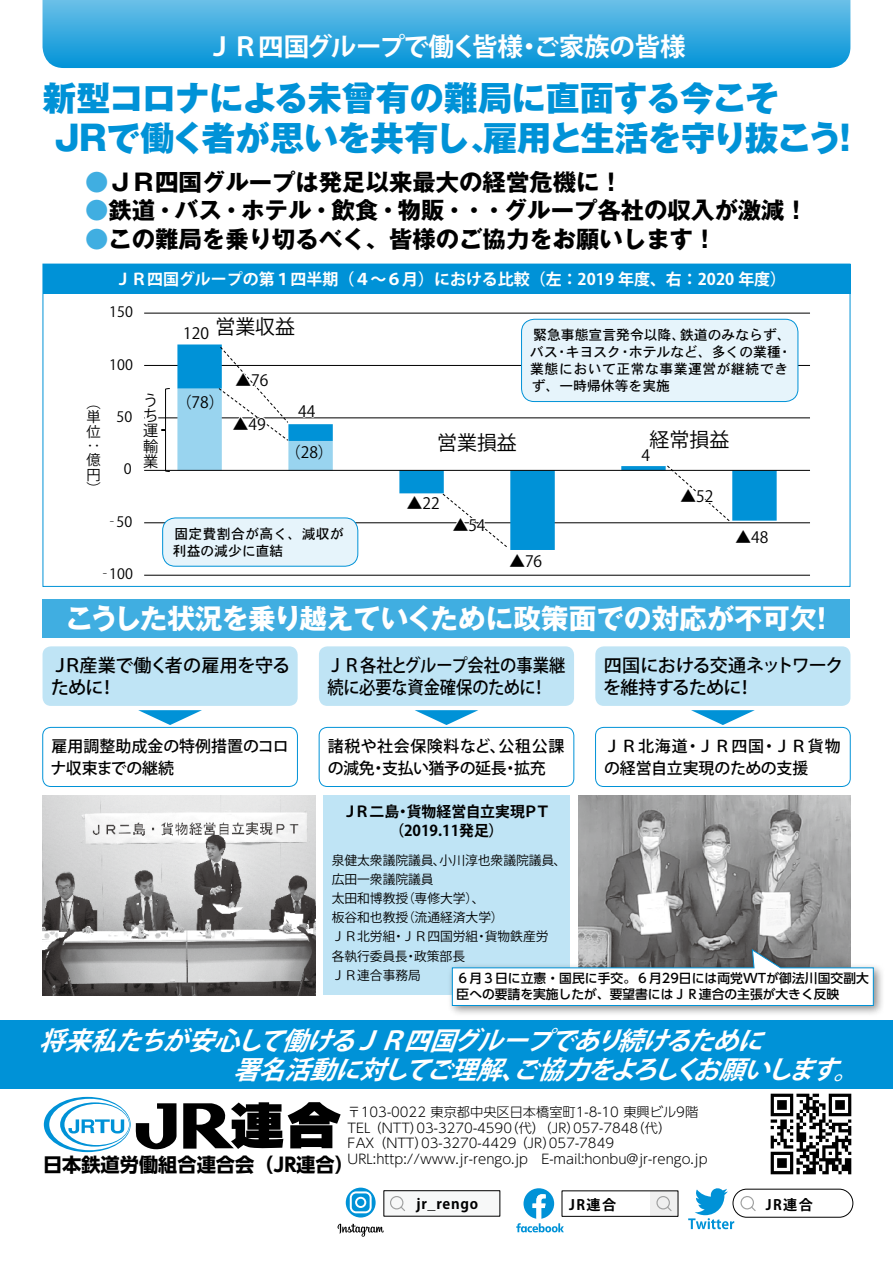
<style>
.page{position:relative;width:893px;height:1263px;background:#fff}
.page>*{position:absolute;margin:0;border:0;box-sizing:border-box;transform-origin:0 0}
.t1{font:800 34.05px/40.3px "Gothic MB101 Pro";letter-spacing:-.03em;color:#0092d7}
.t2{font:700 27.6px "Gothic MB101 Pro";color:#fff}
.t3{font:italic 700 25.5px/28.7px "Koz Go Pro";color:#fff}
.t4{font:700 25.5px "Koz Go Pro";letter-spacing:-.01em;color:#fff}
.t5{font:700 23.4px "Gothic MB101 Pro";color:#000}
.t6{font:19.95px "Koz Go Pro";color:#000}
.t7{font:500 18px/22.4px "Koz Go Pro";letter-spacing:-.02em;color:#000;scale:.9 1}
.t8{font:500 18px/22.4px "Koz Go Pro";letter-spacing:-.04em;color:#000}
.t9{font:500 18px/22.4px "Koz Go Pro";letter-spacing:-.02em;color:#000}
.t10{font:500 15.9px/21.3px "Koz Go Pro";color:#000}
.t11{font:700 15.9px "Koz Go Pro";color:#fff}
.t12{font:15.6px "Koz Go Pro";color:#000}
.t13{font:15.15px/15.1px "Koz Go Pro";color:#000}
.t14{font:700 14.85px/19.2px "Koz Go Pro";color:#000;text-align:center}
.t15{font:14.25px/14.2px "Koz Go Pro";color:#000}
.t16{font:700 14.1px "Koz Go Pro";letter-spacing:.1em;color:#000}
.t17{font:13.8px/17px "Heisei Kaku Go W5";color:#000}
.t18{font:13.8px/17px "Heisei Kaku Go W5";letter-spacing:.025em;color:#000}
.t19{font:300 13.2px "UD Shin Go Pro";color:#000}
.t20{font:12.75px/19.2px "Koz Go Pro";color:#000}
.t21{font:500 12.75px/15.9px "UD Shin Go Pro";letter-spacing:.005em;color:#000}
.s1{color:#40aee1}
.s2{font-weight:700;font-size:19.2px}
</style>
<div class="page">
<svg style="left:44px;top:1097px;width:133px;height:55px"></svg>
<svg style="left:183px;top:1102px;width:158px;height:47px"></svg>
<img style="left:770px;top:1093px;width:82px;height:82px">
<svg style="left:337px;top:1224px;width:47px;height:13px"></svg>
<svg style="left:346px;top:1187px;width:30px;height:30px"></svg>
<svg style="left:350px;top:1191px;width:22px;height:22px"></svg>
<div style="left:384px;top:1191px;width:116px;height:25px;background:#f7f8f8"></div>
<div style="left:384px;top:1190px;width:116px;height:26px;border:1px solid #000"></div>
<svg style="left:688px;top:1188px;width:46px;height:41px"></svg>
<div style="left:733px;top:1189px;width:120px;height:28px;border:1px solid #000;border-radius:14px"></div>
<svg style="left:740px;top:1196px;width:16px;height:15px"></svg>
<div style="left:650px;top:1191px;width:28px;height:25px;background:#efefef"></div>
<div style="left:656px;top:1196px;width:14px;height:13px;border:1px solid #9fa0a0;border-radius:50%"></div>
<svg style="left:666px;top:1205px;width:6px;height:6px"></svg>
<div style="left:390px;top:1196px;width:13px;height:13px;border:1px solid #9fa0a0;border-radius:50%"></div>
<svg style="left:399px;top:1204px;width:6px;height:7px"></svg>
<svg style="left:516px;top:1188px;width:48px;height:44px"></svg>
<svg style="left:43px;top:0;width:807px;height:68px;background:#36a9df"></svg>
<img style="left:43px;top:795px;width:272px;height:200px">
<img style="left:578px;top:795px;width:272px;height:150px">
<svg style="left:138px;top:710px;width:64px;height:15px"></svg>
<svg style="left:415px;top:710px;width:63px;height:15px"></svg>
<svg style="left:691px;top:710px;width:64px;height:15px"></svg>
<div style="left:43px;top:646px;width:255px;height:60px;background:#bfe4f5;border-radius:9px"></div>
<div style="left:43px;top:727px;width:255px;height:60px;border:1px solid #0092d7;border-radius:8px"></div>
<div style="left:319px;top:646px;width:255px;height:60px;background:#bfe4f5;border-radius:9px"></div>
<div style="left:319px;top:727px;width:255px;height:60px;border:1px solid #0092d7;border-radius:8px"></div>
<div style="left:595px;top:727px;width:255px;height:60px;border:1px solid #0092d7;border-radius:8px"></div>
<div style="left:43px;top:600px;width:807px;height:38px;background:#40aee1"></div>
<div style="left:323px;top:795px;width:247px;height:200px;background:#bfe4f5"></div>
<div style="left:447px;top:945px;width:438px;height:72px;background:#000;opacity:.45"></div>
<svg style="left:452px;top:949px;width:422px;height:57px"></svg>
<div style="left:0;top:1020px;width:893px;height:69px;background:#0092d7"></div>
<div style="left:595px;top:646px;width:255px;height:60px;background:#bfe4f5;border-radius:9px"></div>
<hr style="left:144px;top:575px;width:666px;height:1px;background:#000">
<hr style="left:144px;top:522px;width:666px;height:1px;background:#000">
<hr style="left:144px;top:418px;width:666px;height:1px;background:#000">
<hr style="left:144px;top:365px;width:666px;height:1px;background:#000">
<hr style="left:144px;top:313px;width:666px;height:1px;background:#000">
<svg style="left:399px;top:465px;width:378px;height:85px"></svg>
<svg style="left:144px;top:344px;width:189px;height:128px"></svg>
<hr style="left:144px;top:470px;width:666px;height:1px;background:#000">
<div style="left:522px;top:319px;width:276px;height:82px;background:#e6f4fb;border-radius:13px"></div>
<div style="left:521px;top:319px;width:277px;height:83px;border:1px solid #0092d7;border-radius:13px"></div>
<div style="left:163px;top:518px;width:195px;height:48px;background:#e6f4fb;border-radius:13px"></div>
<div style="left:162px;top:518px;width:196px;height:48px;border:1px solid #0092d7;border-radius:13px"></div>
<div style="left:43px;top:264px;width:807px;height:29px;background:#0092d7"></div>
<h3 class="t4" style="left:207px;top:31px;width:480px">ＪＲ四国グループで働く皆様・ご家族の皆様</h3>
<h1 class="t1" style="left:43px;top:73px;width:821px">新型コロナによる未曾有の難局に直面する今こそ<br>ＪＲで働く者が思いを共有し、雇用と生活を守り抜こう！</h1>
<h3 class="t5" style="left:85px;top:162px;width:539px"><span class="s1">●</span>ＪＲ四国グループは発足以来最大の経営危機に！</h3>
<h3 class="t5" style="left:85px;top:191px;width:724px"><span class="s1">●</span>鉄道・バス・ホテル・飲食・物販・・・グループ各社の収入が激減！</h3>
<h3 class="t5" style="left:85px;top:220px;width:633px"><span class="s1">●</span>この難局を乗り切るべく、皆様のご協力をお願いします！</h3>
<p class="t15" style="left:86px;top:396px;width:15px">（単位：億円）</p>
<p class="t11" style="left:115px;top:268px;width:672px">ＪＲ四国グループの第１四半期（４～６月）における比較（左：2019 年度、右：2020 年度）</p>
<p class="t15" style="left:109px;top:305px;width:25px">150</p>
<p class="t15" style="left:109px;top:358px;width:25px">100</p>
<p class="t15" style="left:116px;top:410px;width:17px">50</p>
<p class="t15" style="left:124px;top:462px;width:9px">0</p>
<p class="t13" style="left:143px;top:393px;width:16px">うち運輸業</p>
<p class="t12" style="left:183px;top:323px;width:27px">120</p>
<h3 class="t6" style="left:215px;top:314px;width:81px">営業収益</h3>
<p class="t12" style="left:176px;top:392px;width:50px">（78）</p>
<p class="t12" style="left:236px;top:370px;width:34px">▲76</p>
<p class="t12" style="left:233px;top:414px;width:34px">▲49</p>
<p class="t12" style="left:298px;top:401px;width:19px">44</p>
<p class="t12" style="left:285px;top:442px;width:50px">（28）</p>
<p class="t17" style="left:530px;top:327px;width:263px">緊急事態宣言発令以降、鉄道のみならず、バス・キヨスク・ホテルなど、多くの業種・業態において正常な事業運営が継続できず、一時帰休等を実施</p>
<h3 class="t6" style="left:437px;top:429px;width:81px">営業損益</h3>
<h3 class="t6" style="left:650px;top:427px;width:81px">経常損益</h3>
<p class="t12" style="left:641px;top:446px;width:10px">4</p>
<p class="t12" style="left:407px;top:493px;width:34px">▲22</p>
<p class="t12" style="left:681px;top:486px;width:34px">▲52</p>
<p class="t15" style="left:105px;top:515px;width:29px">‐50</p>
<p class="t15" style="left:98px;top:567px;width:37px">‐100</p>
<p class="t18" style="left:173px;top:526px;width:173px">固定費割合が高く、減収が利益の減少に直結</p>
<p class="t12" style="left:453px;top:515px;width:34px">▲54</p>
<p class="t12" style="left:509px;top:551px;width:34px">▲76</p>
<p class="t12" style="left:735px;top:527px;width:34px">▲48</p>
<h2 class="t2" style="left:66px;top:596px;width:771px">こうした状況を乗り越えていくために政策面での対応が不可欠！</h2>
<h3 class="t9" style="left:51px;top:655px;width:241px">ＪＲ産業で働く者の雇用を守るために！</h3>
<p class="t10" style="left:51px;top:737px;width:239px">雇用調整助成金の特例措置のコロナ収束までの継続</p>
<h3 class="t7" style="left:327px;top:655px;width:266px">ＪＲ各社とグループ会社の事業継続に必要な資金確保のために！</h3>
<h3 class="t8" style="left:603px;top:655px;width:242px">四国における交通ネットワークを維持するために！</h3>
<p class="t10" style="left:328px;top:737px;width:238px">諸税や社会保険料など、公租公課の減免・支払い猶予の延長・拡充</p>
<p class="t10" style="left:604px;top:737px;width:238px">ＪＲ北海道・ＪＲ四国・ＪＲ貨物の経営自立実現のための支援</p>
<p class="t14" style="left:343px;top:803px;width:209px">ＪＲ二島・貨物経営自立実現ＰＴ（2019.11発足）</p>
<p class="t20" style="left:332px;top:851px;width:236px">泉健太衆議院議員、小川淳也衆議院議員、広田一衆議院議員<br>太田和博教授（専修大学）、<br>板谷和也教授（流通経済大学）<br>ＪＲ北労組・ＪＲ四国労組・貨物鉄産労<br>各執行委員長・政策部長<br>ＪＲ連合事務局</p>
<p class="t21" style="left:457px;top:970px;width:414px">６月３日に立憲・国民に手交。６月29日には両党WTが御法川国交副大臣への要請を実施したが、要望書にはＪＲ連合の主張が大きく反映</p>
<h3 class="t3" style="left:233px;top:1028px;width:641px;text-indent:-194px">将来私たちが安心して働けるＪＲ四国グループであり続けるために<br>署名活動に対してご理解、ご協力をよろしくお願いします。</h3>
<p class="t19" style="left:348px;top:1101px;width:352px">〒103-0022 東京都中央区日本橋室町1-8-10 東興ビル9階</p>
<p class="t19" style="left:348px;top:1117px;width:325px">TEL（NTT）03-3270-4590（代）（JR）057-7848（代）</p>
<p class="t19" style="left:348px;top:1133px;width:268px">FAX（NTT）03-3270-4429（JR）057-7849</p>
<p class="t19" style="left:43px;top:1148px;width:666px"><span class="s2">日本鉄道労働組合連合会（JR連合）</span>URL:http://www.jr-rengo.jp　E-mail:honbu@jr-rengo.jp</p>
<p class="t16" style="left:417px;top:1194px;width:63px">jr_rengo</p>
<p class="t16" style="left:569px;top:1195px;width:49px">JR連合</p>
<p class="t16" style="left:766px;top:1195px;width:49px">JR連合</p>
</div>
